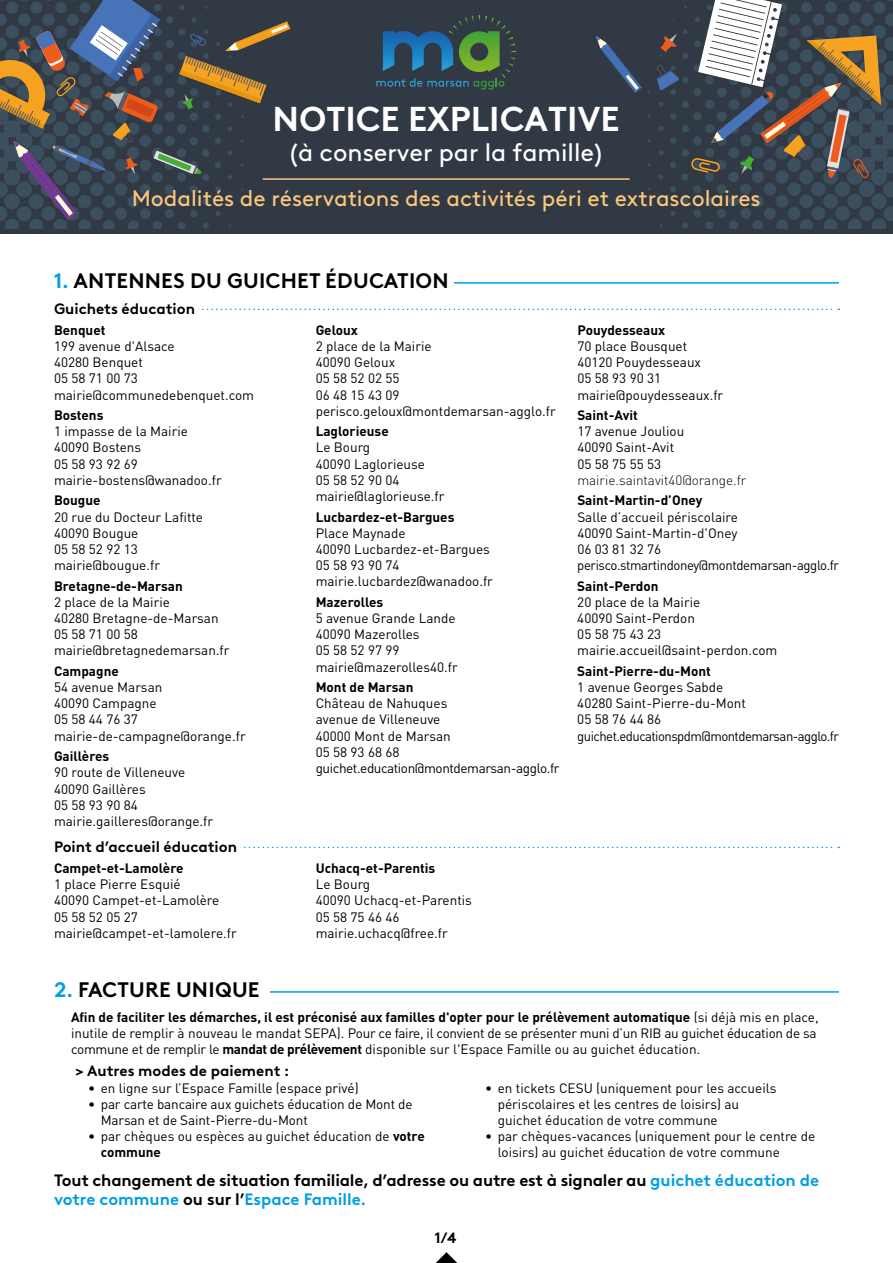
<style>
.page{position:relative;width:893px;height:1263px;background:#fff}
.page>*{position:absolute;margin:0;border:0;box-sizing:border-box;transform-origin:0 0}
.t1{font:700 34.5px "Brown LL";color:#fff}
.t2{font:25.05px "Brown LL";color:#fff}
.t3{font:22.5px "Brown LL";color:#fcc87c}
.t4{font:700 21px "Brown LL";letter-spacing:.01em;color:#000}
.t5{font:700 16.5px/19.8px "Brown LL";letter-spacing:-.01em;color:#000}
.t6{font:700 15px "Brown LL";color:#000}
.t7{font:13.5px/16.2px "DINOT";color:#000}
.t8{font:13.5px/16.2px "DINOT";letter-spacing:-.02em;color:#000}
.t9{font:700 13.5px "DINOT";color:#000}
.t10{font:13.5px/16.2px "DINOT";letter-spacing:-.035em;color:#000}
.t11{font:300 13.5px "DINOT";color:#000}
.s1{color:#009fe3}
.s2{font-weight:700}
</style>
<div class="page">
<hr style="left:54px;top:282px;width:785px;height:2px;background:#009fe3">
<div style="left:54px;top:274px;width:400px;height:21px;background:#fff"></div>
<svg style="left:202px;top:309px;width:637px;height:1px"></svg>
<svg style="left:244px;top:847px;width:595px;height:1px"></svg>
<hr style="left:54px;top:991px;width:785px;height:2px;background:#009fe3">
<div style="left:54px;top:983px;width:216px;height:21px;background:#fff"></div>
<svg style="left:436px;top:1252px;width:21px;height:11px"></svg>
<div style="left:0;top:0;width:893px;height:234px;background:#313944"></div>
<svg style="left:376px;top:15px;width:140px;height:75px"></svg>
<svg style="left:596px;top:0;width:297px;height:228px"></svg>
<svg style="left:0;top:0;width:290px;height:228px"></svg>
<hr style="left:263px;top:178px;width:367px;height:2px;background:#fcc87c">
<h1 class="t1" style="left:272px;top:92px;width:349px">NOTICE EXPLICATIVE</h1>
<h2 class="t2" style="left:290px;top:134px;width:313px">(à conserver par la famille)</h2>
<h3 class="t3" style="left:132px;top:181px;width:630px">Modalités de réservations des activités péri et extrascolaires</h3>
<h3 class="t4" style="left:54px;top:264px;width:396px"><span class="s1">1.</span> ANTENNES DU GUICHET ÉDUCATION</h3>
<p class="t6" style="left:54px;top:298px;width:143px">Guichets éducation</p>
<p class="t9" style="left:54px;top:321px;width:53px">Benquet</p>
<p class="t7" style="left:54px;top:337px;width:202px">199 avenue d'Alsace<br>40280 Benquet<br>05 58 71 00 73 mairie@communedebenquet.com</p>
<p class="t9" style="left:54px;top:406px;width:51px">Bostens</p>
<p class="t7" style="left:54px;top:423px;width:169px">1 impasse de la Mairie<br>40090 Bostens<br>05 58 93 92 69 mairie-bostens@wanadoo.fr</p>
<p class="t9" style="left:54px;top:491px;width:48px">Bougue</p>
<p class="t7" style="left:54px;top:508px;width:150px">20 rue du Docteur Lafitte<br>40090 Bougue<br>05 58 52 92 13 mairie@bougue.fr</p>
<p class="t9" style="left:54px;top:576px;width:130px">Bretagne-de-Marsan</p>
<p class="t7" style="left:54px;top:593px;width:177px">2 place de la Mairie<br>40280 Bretagne-de-Marsan<br>05 58 71 00 58 mairie@bretagnedemarsan.fr</p>
<p class="t9" style="left:54px;top:662px;width:66px">Campagne</p>
<p class="t7" style="left:54px;top:678px;width:193px">54 avenue Marsan<br>40090 Campagne<br>05 58 44 76 37 mairie-de-campagne@orange.fr</p>
<p class="t9" style="left:54px;top:747px;width:57px">Gaillères</p>
<p class="t7" style="left:54px;top:764px;width:161px">90 route de Villeneuve<br>40090 Gaillères<br>05 58 93 90 84 mairie.gailleres@orange.fr</p>
<p class="t9" style="left:316px;top:321px;width:44px">Geloux</p>
<p class="t7" style="left:316px;top:337px;width:242px">2 place de la Mairie<br>40090 Geloux<br>05 58 52 02 55<br>06 48 15 43 09 perisco.geloux@montdemarsan-agglo.fr</p>
<p class="t9" style="left:316px;top:422px;width:75px">Laglorieuse</p>
<p class="t7" style="left:316px;top:439px;width:130px">Le Bourg<br>40090 Laglorieuse<br>05 58 52 90 04 mairie@laglorieuse.fr</p>
<p class="t9" style="left:316px;top:507px;width:140px">Lucbardez-et-Bargues</p>
<p class="t7" style="left:316px;top:524px;width:179px">Place Maynade<br>40090 Lucbardez-et-Bargues<br>05 58 93 90 74 mairie.lucbardez@wanadoo.fr</p>
<p class="t9" style="left:316px;top:593px;width:69px">Mazerolles</p>
<p class="t7" style="left:316px;top:609px;width:144px">5 avenue Grande Lande<br>40090 Mazerolles<br>05 58 52 97 99 mairie@mazerolles40.fr</p>
<p class="t9" style="left:316px;top:678px;width:99px">Mont de Marsan</p>
<p class="t7" style="left:316px;top:695px;width:245px">Château de Nahuques<br>avenue de Villeneuve<br>40000 Mont de Marsan<br>05 58 93 68 68 guichet.education@montdemarsan-agglo.fr</p>
<p class="t6" style="left:54px;top:836px;width:185px">Point d’accueil éducation</p>
<p class="t9" style="left:54px;top:859px;width:131px">Campet-et-Lamolère</p>
<p class="t7" style="left:54px;top:875px;width:184px">1 place Pierre Esquié<br>40090 Campet-et-Lamolère<br>05 58 52 05 27 mairie@campet-et-lamolere.fr</p>
<p class="t9" style="left:316px;top:859px;width:121px">Uchacq-et-Parentis</p>
<p class="t7" style="left:316px;top:875px;width:158px">Le Bourg<br>40090 Uchacq-et-Parentis<br>05 58 75 46 46 mairie.uchacq@free.fr</p>
<p class="t9" style="left:577px;top:321px;width:89px">Pouydesseaux</p>
<p class="t7" style="left:577px;top:337px;width:147px">70 place Bousquet<br>40120 Pouydesseaux<br>05 58 93 90 31 mairie@pouydesseaux.fr</p>
<p class="t9" style="left:577px;top:406px;width:62px">Saint-Avit</p>
<p class="t7" style="left:577px;top:423px;width:108px">17 avenue Jouliou<br>40090 Saint-Avit<br>05 58 75 55 53</p>
<p class="t11" style="left:577px;top:471px;width:171px">mairie.saintavit40@orange.fr</p>
<p class="t9" style="left:577px;top:491px;width:127px">Saint-Martin-d’Oney</p>
<p class="t7" style="left:577px;top:508px;width:263px">Salle d’accueil périscolaire<br>40090 Saint-Martin-d'Oney<br>06 03 81 32 76 perisco.stmartindoney@montdemarsan-agglo.fr</p>
<p class="t9" style="left:577px;top:576px;width:83px">Saint-Perdon</p>
<p class="t7" style="left:577px;top:593px;width:202px">20 place de la Mairie<br>40090 Saint-Perdon<br>05 58 75 43 23 mairie.accueil@saint-perdon.com</p>
<p class="t9" style="left:577px;top:662px;width:135px">Saint-Pierre-du-Mont</p>
<p class="t10" style="left:577px;top:678px;width:263px">1 avenue Georges Sabde<br>40280 Saint-Pierre-du-Mont<br>05 58 76 44 86 guichet.educationspdm@montdemarsan-agglo.fr</p>
<h3 class="t4" style="left:54px;top:973px;width:207px"><span class="s1">2.</span> FACTURE UNIQUE</h3>
<p class="t8" style="left:71px;top:1008px;width:749px"><span class="s2">Afin de faciliter les démarches, il est préconisé aux familles d'opter pour le prélèvement automatique</span> (si déjà mis en place, inutile de remplir à nouveau le mandat SEPA). Pour ce faire, il convient de se présenter muni d’un RIB au guichet éducation de sa commune et de remplir le <span class="s2">mandat de prélèvement</span> disponible sur l'Espace Famille ou au guichet éducation.</p>
<p class="t6" style="left:75px;top:1059px;width:216px">&gt; Autres modes de paiement :</p>
<p class="t7" style="left:88px;top:1079px;width:272px">• en ligne sur l’Espace Famille (espace privé)</p>
<p class="t7" style="left:101px;top:1095px;width:313px;text-indent:-13px">• par carte bancaire aux guichets éducation de Mont de<br>Marsan et de Saint-Pierre-du-Mont</p>
<p class="t7" style="left:101px;top:1127px;width:325px;text-indent:-13px">• par chèques ou espèces au guichet éducation de <span class="s2">votre commune</span></p>
<p class="t7" style="left:498px;top:1079px;width:280px;text-indent:-13px">• en tickets CESU (uniquement pour les accueils périscolaires et les centres de loisirs) au guichet éducation de votre commune</p>
<p class="t7" style="left:498px;top:1127px;width:319px;text-indent:-13px">• par chèques-vacances (uniquement pour le centre de loisirs) au guichet éducation de votre commune</p>
<p class="t5" style="left:54px;top:1168px;width:767px">Tout changement de situation familiale, d’adresse ou autre est à signaler au <span class="s1">guichet éducation de votre commune</span> ou sur l’<span class="s1">Espace Famille.</span></p>
<p class="t6" style="left:435px;top:1226px;width:23px">1/4</p>
</div>
